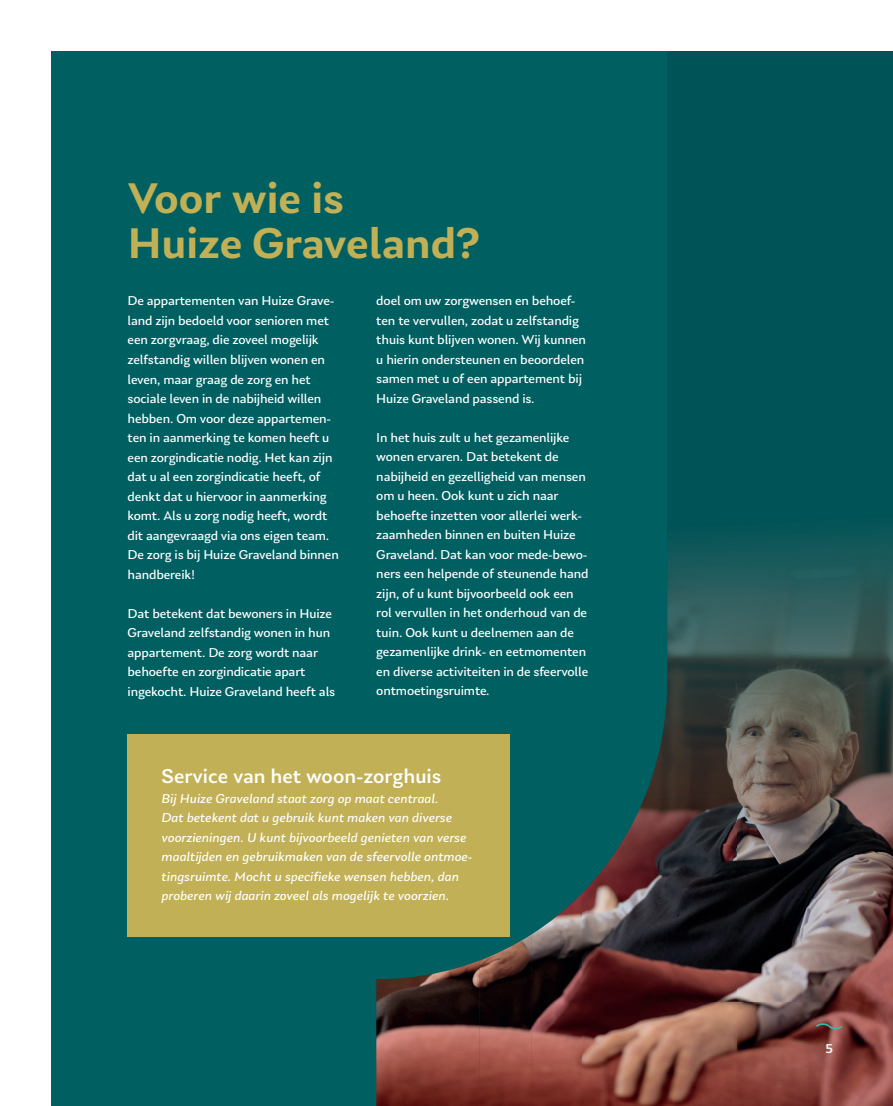
<style>
.page{position:relative;width:893px;height:1106px;background:#fff}
.page>*{position:absolute;margin:0;border:0;box-sizing:border-box;transform-origin:0 0}
.t1{font:600 45px/45px "Laca Text";color:#c1b055}
.t2{font:500 21px "Laca Text";color:#fff}
.t3{font:13.5px/19.5px "Laca Text";letter-spacing:-.01em;color:#fff}
.t4{font:italic 13.5px/19.5px "Laca Text";color:#fff}
.t5{font:500 13.5px "Laca Text";color:#fff}
</style>
<div class="page">
<div style="left:51px;top:51px;width:842px;height:1055px;background:#005f61"></div>
<svg style="left:376px;top:51px;width:517px;height:886px"></svg>
<img style="left:667px;top:487px;width:122px;height:206px">
<img style="left:789px;top:487px;width:104px;height:309px">
<img style="left:645px;top:693px;width:145px;height:103px">
<img style="left:583px;top:796px;width:310px;height:310px">
<img style="left:531px;top:892px;width:52px;height:214px">
<img style="left:479px;top:934px;width:52px;height:172px">
<img style="left:376px;top:960px;width:104px;height:146px">
<svg style="left:814px;top:1023px;width:30px;height:8px"></svg>
<div style="left:128px;top:734px;width:382px;height:202px;background:#c1b055"></div>
<h1 class="t1" style="left:128px;top:175px;width:354px">Voor wie is<br>Huize Graveland?</h1>
<p class="t3" style="left:128px;top:291px;width:213px">De appartementen van Huize Grave&shy;land zijn bedoeld voor senioren met een zorgvraag, die zoveel mogelijk zelfstandig willen blijven wonen en leven, maar graag de zorg en het sociale leven in de nabijheid willen hebben. Om voor deze appartemen&shy;ten in aanmerking te komen heeft u een zorgindicatie nodig. Het kan zijn dat u al een zorgindicatie heeft, of denkt dat u hiervoor in aanmerking komt. Als u zorg nodig heeft, wordt dit aangevraagd via ons eigen team.<br>De zorg is bij Huize Graveland binnen handbereik!</p>
<p class="t3" style="left:128px;top:603px;width:209px">Dat betekent dat bewoners in Huize Graveland zelfstandig wonen in hun appartement. De zorg wordt naar behoefte en zorgindicatie apart ingekocht. Huize Graveland heeft als</p>
<p class="t3" style="left:376px;top:291px;width:211px">doel om uw zorgwensen en behoef&shy;ten te vervullen, zodat u zelfstandig thuis kunt blijven wonen. Wij kunnen u hierin ondersteunen en beoordelen samen met u of een appartement bij Huize Graveland passend is.</p>
<p class="t3" style="left:376px;top:427px;width:214px">In het huis zult u het gezamenlijke wonen ervaren. Dat betekent de nabijheid en gezelligheid van mensen om u heen. Ook kunt u zich naar behoefte inzetten voor allerlei werk&shy;zaamheden binnen en buiten Huize Graveland. Dat kan voor mede-bewo&shy;ners een helpende of steunende hand zijn, of u kunt bijvoorbeeld ook een rol vervullen in het onderhoud van de tuin. Ook kunt u deelnemen aan de gezamenlijke drink- en eetmomenten en diverse activiteiten in de sfeervolle ontmoetingsruimte.</p>
<h2 class="t2" style="left:162px;top:764px;width:281px">Service van het woon-zorghuis</h2>
<p class="t4" style="left:162px;top:788px;width:312px">Bij Huize Graveland staat zorg op maat centraal.<br>Dat betekent dat u gebruik kunt maken van diverse voorzieningen. U kunt bijvoorbeeld genieten van verse maaltijden en gebruikmaken van de sfeervolle ontmoe&shy;tingsruimte. Mocht u specifieke wensen hebben, dan proberen wij daarin zoveel als mogelijk te voorzien.</p>
<p class="t5" style="left:825px;top:1040px;width:9px">5</p>
</div>
